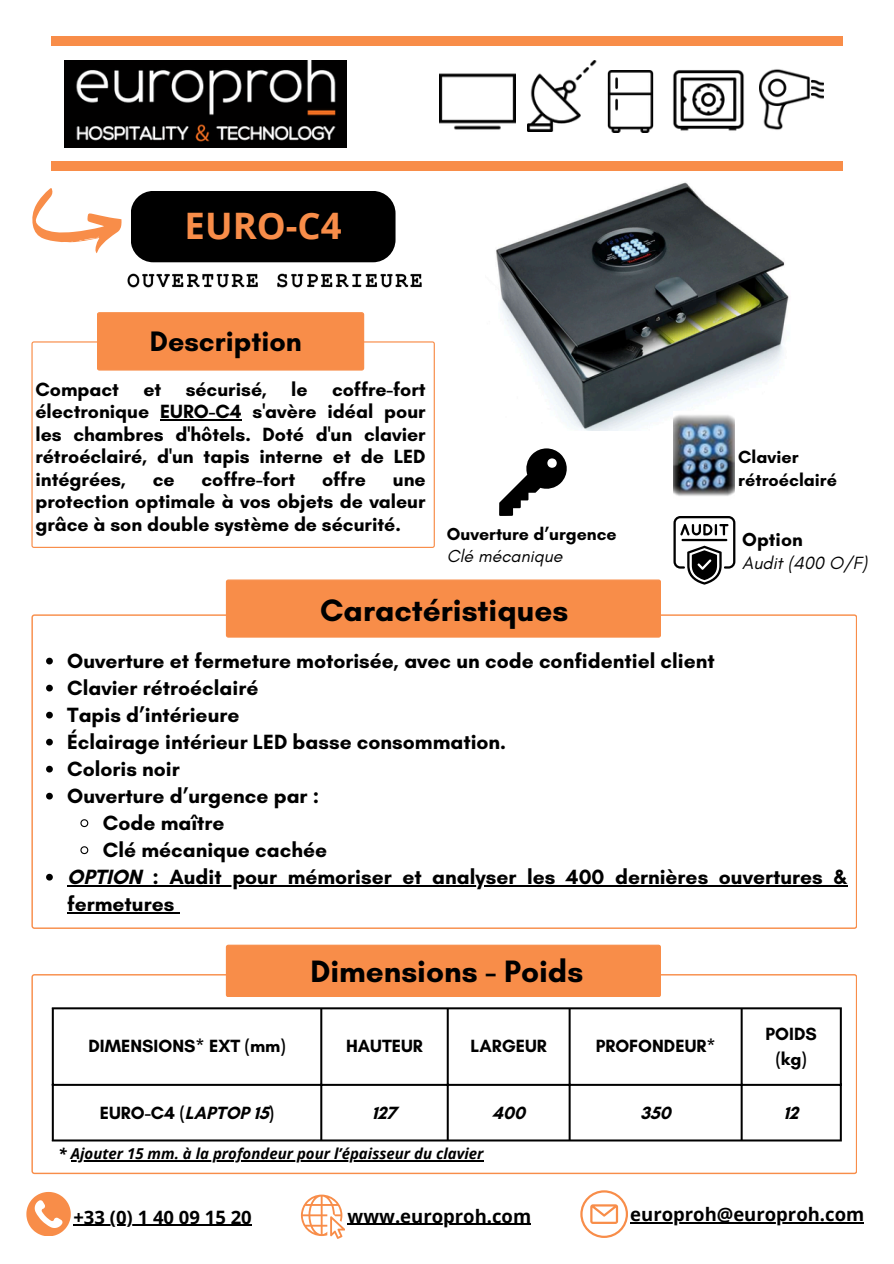
<style>
.page{position:relative;width:894px;height:1264px;background:#fff}
.page>*{position:absolute;margin:0;border:0;box-sizing:border-box;transform-origin:0 0}
.t1{font:700 36.45px "Open Sans";color:#f88d49}
.t2{font:700 31.5px "Glacial Indifference";color:#000}
.t3{font:700 28.65px "Glacial Indifference";color:#000}
.t4{font:700 21px/27px "Glacial Indifference";color:#000}
.t5{font:700 19.5px/22.5px "Glacial Indifference";color:#000;text-align:justify}
.t6{font:700 19.2px "Glacial Indifference";color:#000}
.t7{font:700 18.45px "Open Sans";color:#000}
.t8{font:700 18px/24.8px "Glacial Indifference";color:#000;text-align:center}
.t9{font:italic 18px "Glacial Indifference";color:#000}
.t10{font:700 17.7px "Glacial Indifference";color:#000}
.t11{font:italic 17.7px "Glacial Indifference";color:#000}
.t12{font:italic 700 15px "Open Sans";color:#000}
</style>
<div class="page">
<svg style="left:31px;top:341px;width:404px;height:207px"></svg>
<div style="left:97px;top:312px;width:267px;height:58px;background:#f88d49"></div>
<svg style="left:31px;top:614px;width:825px;height:314px"></svg>
<div style="left:226px;top:579px;width:434px;height:58px;background:#f88d49"></div>
<svg style="left:26px;top:1192px;width:44px;height:43px"></svg>
<svg style="left:301px;top:1194px;width:44px;height:44px"></svg>
<svg style="left:580px;top:1190px;width:47px;height:47px"></svg>
<img style="left:496px;top:182px;width:293px;height:248px">
<svg style="left:31px;top:974px;width:826px;height:200px"></svg>
<hr style="left:52px;top:1009px;width:2px;height:130px;background:#000">
<hr style="left:320px;top:1009px;width:2px;height:130px;background:#000">
<hr style="left:446px;top:1009px;width:2px;height:130px;background:#000">
<hr style="left:568px;top:1009px;width:2px;height:130px;background:#000">
<hr style="left:740px;top:1009px;width:2px;height:130px;background:#000">
<hr style="left:839px;top:1009px;width:2px;height:130px;background:#000">
<hr style="left:52px;top:1007px;width:789px;height:2px;background:#000">
<hr style="left:52px;top:1083px;width:789px;height:2px;background:#000">
<hr style="left:52px;top:1139px;width:789px;height:2px;background:#000">
<div style="left:131px;top:191px;width:264px;height:71px;background:#000;border-radius:22px"></div>
<svg style="left:32px;top:188px;width:89px;height:65px"></svg>
<img style="left:673px;top:411px;width:61px;height:85px">
<svg style="left:499px;top:448px;width:68px;height:68px"></svg>
<svg style="left:673px;top:516px;width:62px;height:68px"></svg>
<hr style="left:73px;top:1224px;width:179px;height:1px;background:#000">
<hr style="left:630px;top:1221px;width:234px;height:2px;background:#000">
<hr style="left:347px;top:1223px;width:184px;height:1px;background:#000">
<div style="left:226px;top:944px;width:434px;height:53px;background:#f88d49"></div>
<img style="left:127px;top:273px;width:295px;height:15px">
<hr style="left:71px;top:1160px;width:412px;height:1px;background:#000">
<svg style="left:46px;top:657px;width:7px;height:7px"></svg>
<svg style="left:46px;top:684px;width:7px;height:7px"></svg>
<svg style="left:46px;top:711px;width:7px;height:7px"></svg>
<svg style="left:46px;top:738px;width:7px;height:7px"></svg>
<svg style="left:46px;top:765px;width:7px;height:7px"></svg>
<svg style="left:46px;top:792px;width:7px;height:7px"></svg>
<svg style="left:80px;top:818px;width:9px;height:10px"></svg>
<svg style="left:80px;top:845px;width:9px;height:10px"></svg>
<svg style="left:46px;top:873px;width:7px;height:7px"></svg>
<hr style="left:67px;top:885px;width:85px;height:1px;background:#000">
<hr style="left:152px;top:885px;width:695px;height:1px;background:#000">
<hr style="left:67px;top:912px;width:107px;height:1px;background:#000">
<hr style="left:160px;top:419px;width:81px;height:1px;background:#000">
<img style="left:64px;top:61px;width:283px;height:86px">
<img style="left:439px;top:73px;width:77px;height:57px">
<img style="left:527px;top:61px;width:70px;height:71px">
<img style="left:607px;top:71px;width:47px;height:62px">
<img style="left:673px;top:70px;width:71px;height:61px">
<img style="left:759px;top:69px;width:64px;height:61px">
<div style="left:51px;top:36px;width:791px;height:10px;background:#f88d49"></div>
<div style="left:51px;top:161px;width:791px;height:10px;background:#f88d49"></div>
<p class="t1" style="left:185px;top:200px;width:158px">EURO-C4</p>
<p class="t3" style="left:150px;top:324px;width:153px">Description</p>
<p class="t5" style="left:35px;top:377px;width:391px">Compact et sécurisé, le coffre-fort électronique EURO-C4 s'avère idéal pour les chambres d'hôtels. Doté d'un clavier rétroéclairé, d'un tapis interne et de LED intégrées,</p>
<p class="t5" style="left:153px;top:467px;width:23px">ce</p>
<p class="t5" style="left:201px;top:467px;width:95px">coffre-fort</p>
<p class="t5" style="left:322px;top:467px;width:45px">offre</p>
<p class="t5" style="left:35px;top:467px;width:391px;text-indent:357px">une protection optimale à vos objets de valeur grâce à son double système de sécurité.</p>
<p class="t10" style="left:446px;top:523px;width:171px">Ouverture d’urgence</p>
<p class="t11" style="left:446px;top:545px;width:117px">Clé mécanique</p>
<h6 class="t2" style="left:320px;top:591px;width:250px">Caractéristiques</h6>
<p class="t8" style="left:738px;top:446px;width:100px;line-height:22.5px;text-align:left">Clavier rétroéclairé</p>
<p class="t6" style="left:742px;top:527px;width:62px">Option</p>
<p class="t9" style="left:742px;top:552px;width:126px">Audit (400 O/F)</p>
<p class="t4" style="left:67px;top:647px;width:649px">Ouverture et fermeture motorisée, avec un code confidentiel client</p>
<p class="t4" style="left:67px;top:674px;width:193px">Clavier rétroéclairé</p>
<p class="t4" style="left:67px;top:701px;width:174px">Tapis d’intérieure</p>
<p class="t4" style="left:67px;top:728px;width:440px">Éclairage intérieur LED basse consommation.</p>
<p class="t4" style="left:67px;top:755px;width:114px">Coloris noir</p>
<p class="t4" style="left:67px;top:782px;width:253px">Ouverture d’urgence par :</p>
<p class="t4" style="left:103px;top:809px;width:123px">Code maître</p>
<p class="t4" style="left:103px;top:836px;width:225px">Clé mécanique cachée</p>
<h2 class="t4" style="left:67px;top:863px;width:76px">OPTION</h2>
<p class="t4" style="left:67px;top:863px;width:781px;text-indent:85px">: Audit pour mémoriser et analyser les 400 dernières ouvertures &amp; fermetures</p>
<p class="t2" style="left:310px;top:952px;width:274px">Dimensions - Poids</p>
<p class="t8" style="left:88px;top:1033px;width:199px">DIMENSIONS* EXT (mm)</p>
<p class="t8" style="left:346px;top:1033px;width:78px">HAUTEUR</p>
<p class="t8" style="left:470px;top:1033px;width:78px">LARGEUR</p>
<p class="t8" style="left:595px;top:1033px;width:121px">PROFONDEUR*</p>
<p class="t8" style="left:765px;top:1021px;width:53px">POIDS (kg)</p>
<p class="t8" style="left:100px;top:1099px;width:176px">EURO-C4 (LAPTOP 15)</p>
<p class="t8" style="left:372px;top:1099px;width:26px">127</p>
<h1 class="t8" style="left:492px;top:1099px;width:35px">400</h1>
<h2 class="t8" style="left:640px;top:1099px;width:32px">350</h2>
<h4 class="t8" style="left:783px;top:1099px;width:16px">12</h4>
<h2 class="t12" style="left:59px;top:1143px;width:426px">* Ajouter 15 mm. à la profondeur pour l’épaisseur du clavier</h2>
<p class="t7" style="left:73px;top:1203px;width:180px">+33 (0) 1 40 09 15 20</p>
<p class="t7" style="left:347px;top:1202px;width:185px">www.europroh.com</p>
<p class="t7" style="left:630px;top:1201px;width:235px">europroh@europroh.com</p>
</div>
